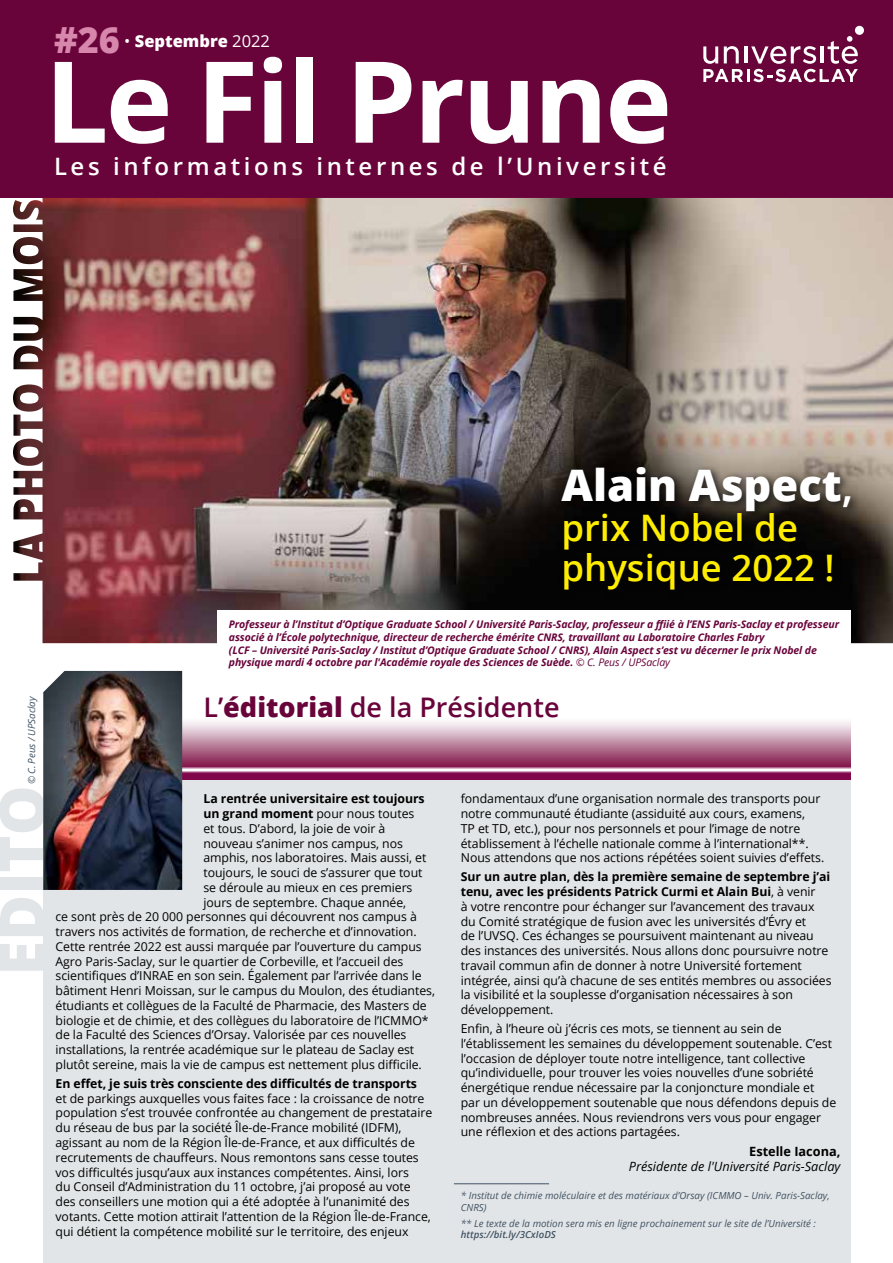
<style>
.page{position:relative;width:893px;height:1263px;background:#fff}
.page>*{position:absolute;margin:0;border:0;box-sizing:border-box;transform-origin:0 0}
.t1{font:700 113.1px "Open Sans";letter-spacing:-.025em;color:#fff}
.t2{font:800 63px "Open Sans";color:#e2e5e8}
.t3{font:800 43.5px "Open Sans";color:#fff}
.t4{font:600 36.6px/40px "Open Sans";color:#ffed00}
.t5{font:600 27px "Open Sans";color:#69043b}
.t6{font:600 24px "Open Sans";letter-spacing:.15em;color:#fff}
.t7{font:800 16.5px "Open Sans";color:#fff}
.t8{font:italic 12.75px "Open Sans";color:#000}
.t9{font:700 12.75px "Open Sans";color:#000}
.t10{font:12.3px/14.7px "Open Sans";letter-spacing:-.005em;color:#000}
.t11{font:700 12.3px "Open Sans";letter-spacing:-.005em;color:#000}
.t12{font:italic 700 10.5px/12.6px "Open Sans";letter-spacing:-.01em;color:#69043b}
.t13{font:italic 9.75px/11.7px "Open Sans";color:#415364}
.t14{font:italic 600 9.75px "Open Sans";color:#415364}
.s1{font-size:36px;color:#d786ac}
.s2{font-weight:400}
.s3{font-weight:600}
.s4{font-weight:800}
.s5{font-weight:700}
</style>
<div class="page">
<div style="left:43px;top:742px;width:807px;height:521px;background:#e2e5e7"></div>
<div style="left:0;top:0;width:893px;height:198px;background:#69043b"></div>
<div style="left:855px;top:26px;width:9px;height:9px;background:#fff;border-radius:50%"></div>
<svg style="left:703px;top:36px;width:155px;height:46px"></svg>
<svg style="left:182px;top:716px;width:668px;height:63px;background:#bd85a1"></svg>
<svg style="left:182px;top:766px;width:668px;height:7px;background:#c896b1"></svg>
<img style="left:13px;top:198px;width:880px;height:445px">
<div style="left:217px;top:610px;width:633px;height:66px;background:#fff"></div>
<img style="left:43px;top:671px;width:139px;height:219px">
<div style="left:557px;top:462px;width:304px;height:138px;background:#000;opacity:.75"></div>
<hr style="left:454px;top:1183px;width:95px;height:1px;background:#415364">
<h3 class="t7" style="left:54px;top:28px;width:218px"><span class="s1">#26</span> <span class="s2">•</span> Septembre <span class="s2">2022</span></h3>
<h1 class="t1" style="left:45px;top:22px;width:629px">Le Fil Prune</h1>
<h3 class="t6" style="left:54px;top:150px;width:614px">Les informations internes de l’Université</h3>
<h3 class="t3" style="left:561px;top:452px;width:294px">Alain Aspect<span class="s3">,</span></h3>
<h3 class="t4" style="left:561px;top:507px;width:275px">prix Nobel de physique 2022 !</h3>
<p class="t12" style="left:229px;top:618px;width:612px">Professeur à l’Institut d’Optique Graduate School / Université Paris-Saclay, professeur a ffiié à l’ENS Paris-Saclay et professeur associé à l’École polytechnique, directeur de recherche émérite CNRS, travaillant au Laboratoire Charles Fabry<br>(LCF – Université Paris-Saclay / Institut d’Optique Graduate School / CNRS), Alain Aspect s’est vu décerner le prix Nobel de physique mardi 4 octobre par l'Académie royale des Sciences de Suède. <span class="s2">© C. Peus / UPSaclay</span></p>
<p class="t13" style="left:26px;top:784px;width:90px;rotate:-90deg">© C. Peus / UPSaclay</p>
<h2 class="t2" style="left:-26px;top:975px;width:192px;rotate:-90deg">EDITO</h2>
<h3 class="t5" style="left:203px;top:689px;width:358px">L’<span class="s4">éditorial</span> de la Présidente</h3>
<p class="t11" style="left:203px;top:790px;width:223px">La rentrée universitaire est toujours</p>
<p class="t10" style="left:203px;top:806px;width:212px"><span class="s5">un grand moment</span> pour nous toutes</p>
<p class="t10" style="left:203px;top:821px;width:183px">et tous. D’abord, la joie de voir à</p>
<p class="t10" style="left:203px;top:835px;width:201px">nouveau s’animer nos campus, nos</p>
<p class="t10" style="left:203px;top:850px;width:224px">amphis, nos laboratoires. Mais aussi, et</p>
<p class="t10" style="left:203px;top:865px;width:221px">toujours, le souci de s’assurer que tout</p>
<p class="t10" style="left:203px;top:880px;width:211px">se déroule au mieux en ces premiers</p>
<p class="t10" style="left:203px;top:894px;width:204px">jours de septembre. Chaque année,</p>
<p class="t10" style="left:56px;top:909px;width:363px">ce sont près de 20 000 personnes qui découvrent nos campus à</p>
<p class="t10" style="left:56px;top:924px;width:363px">travers nos activités de formation, de recherche et d’innovation.</p>
<p class="t10" style="left:56px;top:939px;width:368px">Cette rentrée 2022 est aussi marquée par l’ouverture du campus</p>
<p class="t10" style="left:56px;top:953px;width:349px">Agro Paris-Saclay, sur le quartier de Corbeville, et l’accueil des</p>
<p class="t10" style="left:56px;top:968px;width:368px">scientifiques d’INRAE en son sein. Également par l’arrivée dans le</p>
<p class="t10" style="left:56px;top:983px;width:381px">bâtiment Henri Moissan, sur le campus du Moulon, des étudiantes,</p>
<p class="t10" style="left:56px;top:998px;width:373px">étudiants et collègues de la Faculté de Pharmacie, des Masters de</p>
<p class="t10" style="left:56px;top:1012px;width:375px">biologie et de chimie, et des collègues du laboratoire de l’ICMMO*</p>
<p class="t10" style="left:56px;top:1027px;width:352px">de la Faculté des Sciences d’Orsay. Valorisée par ces nouvelles</p>
<p class="t10" style="left:56px;top:1042px;width:360px">installations, la rentrée académique sur le plateau de Saclay est</p>
<p class="t10" style="left:56px;top:1057px;width:368px">plutôt sereine, mais la vie de campus est nettement plus difficile.</p>
<p class="t11" style="left:56px;top:1075px;width:363px">En effet, je suis très consciente des difficultés de transports</p>
<p class="t10" style="left:56px;top:1090px;width:378px">et de parkings auxquelles vous faites face : la croissance de notre population s’est trouvée confrontée au changement de prestataire du réseau de bus par la société Île-de-France mobilité (IDFM), agissant au nom de la Région Île-de-France, et aux difficultés de recrutements de chauffeurs. Nous remontons sans cesse toutes vos difficultés jusqu’aux aux instances compétentes. Ainsi, lors<br>du Conseil d’Administration du 11 octobre, j’ai proposé au vote des conseillers une motion qui a été adoptée à l’unanimité des votants. Cette motion attirait l’attention de la Région Île-de-France, qui détient la compétence mobilité sur le territoire, des enjeux</p>
<p class="t10" style="left:461px;top:791px;width:365px">fondamentaux d’une organisation normale des transports pour notre communauté étudiante (assiduité aux cours, examens,<br>TP et TD, etc.), pour nos personnels et pour l’image de notre établissement à l’échelle nationale comme à l’international**.<br>Nous attendons que nos actions répétées soient suivies d’effets.</p>
<p class="t10" style="left:461px;top:869px;width:372px"><span class="s5">Sur un autre plan, dès la première semaine de septembre j’ai tenu, avec les présidents Patrick Curmi et Alain Bui</span>, à venir<br>à votre rencontre pour échanger sur l’avancement des travaux du Comité stratégique de fusion avec les universités d’Évry et<br>de l’UVSQ. Ces échanges se poursuivent maintenant au niveau des instances des universités. Nous allons donc poursuivre notre travail commun afin de donner à notre Université fortement intégrée, ainsi qu’à chacune de ses entités membres ou associées la visibilité et la souplesse d’organisation nécessaires à son développement.</p>
<p class="t10" style="left:461px;top:1021px;width:377px">Enfin, à l’heure où j’écris ces mots, se tiennent au sein de l’établissement les semaines du développement soutenable. C’est l’occasion de déployer toute notre intelligence, tant collective qu’individuelle, pour trouver les voies nouvelles d’une sobriété énergétique rendue nécessaire par la conjoncture mondiale et par un développement soutenable que nous défendons depuis de nombreuses années. Nous reviendrons vers vous pour engager une réflexion et des actions partagées.</p>
<p class="t9" style="left:749px;top:1142px;width:93px">Estelle Iacona,</p>
<p class="t8" style="left:629px;top:1158px;width:213px">Présidente de l'Université Paris-Saclay</p>
<p class="t13" style="left:461px;top:1189px;width:371px">* Institut de chimie moléculaire et des matériaux d’Orsay (ICMMO – Univ. Paris-Saclay,<br>CNRS)</p>
<p class="t13" style="left:461px;top:1217px;width:357px">** Le texte de la motion sera mis en ligne prochainement sur le site de l’Université :</p>
<p class="t14" style="left:461px;top:1228px;width:97px">https://bit.ly/3CxIoDS</p>
</div>
